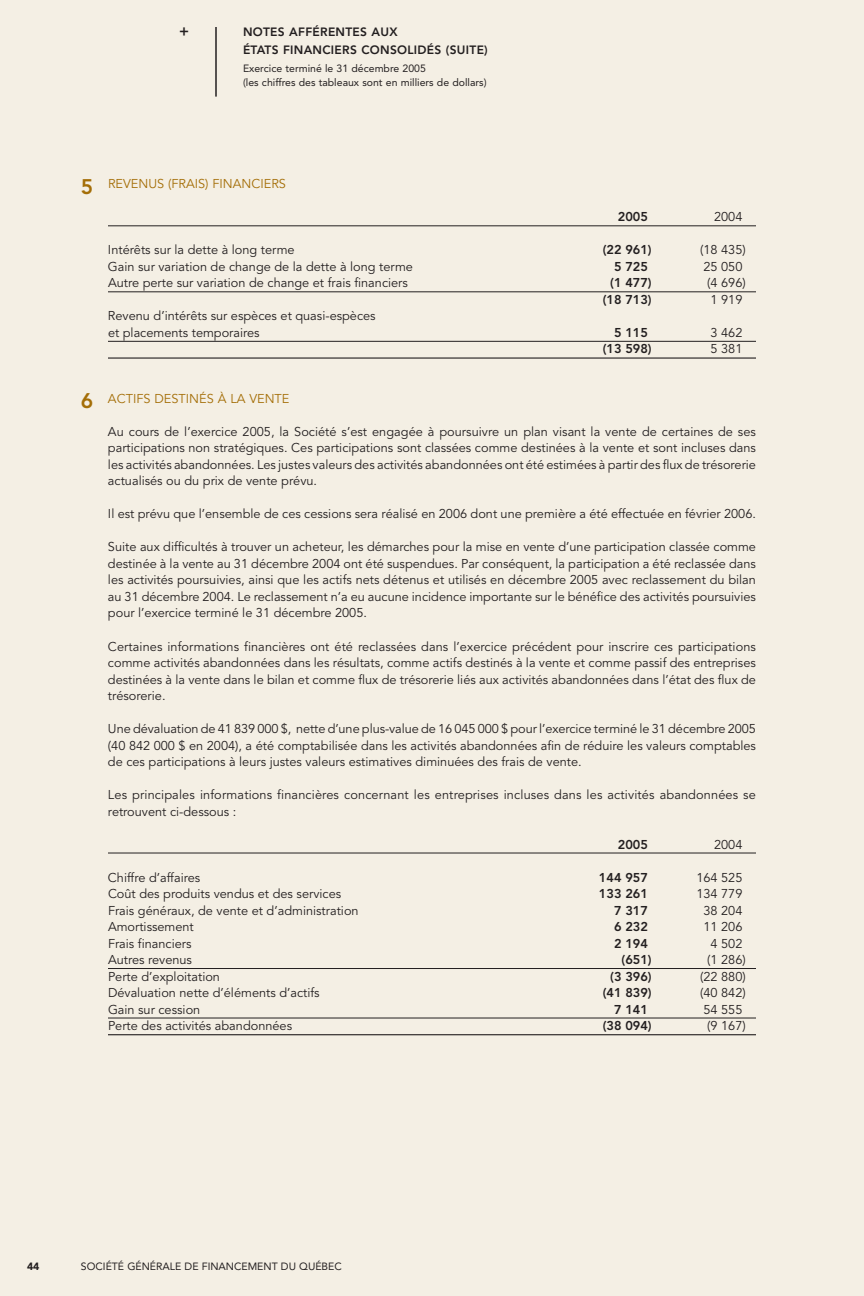
<style>
.page{position:relative;width:864px;height:1296px;background:#f4efe4}
.page>*{position:absolute;margin:0;border:0;box-sizing:border-box;transform-origin:0 0}
.t1{font:800 21px "Avenir";color:#a46e07}
.t2{font:800 15px "Avenir";color:#231f20}
.t3{font:12.75px/16.5px "Avenir";color:#231f20;text-align:justify}
.t4{font:800 12.75px "Avenir";color:#231f20}
.t5{font:12.75px "Avenir";color:#a46e07}
.t6{font:800 12px/18px "Avenir";letter-spacing:.025em;color:#231f20}
.t7{font:10.5px/13.5px "Avenir";color:#231f20}
.t8{font:900 10.5px "Avenir";color:#231f20}
</style>
<div class="page">
<hr style="left:108px;top:226px;width:648px;height:1px;background:#231f20">
<hr style="left:108px;top:292px;width:648px;height:1px;background:#231f20">
<hr style="left:108px;top:341px;width:648px;height:1px;background:#231f20">
<hr style="left:108px;top:357px;width:648px;height:2px;background:#231f20">
<hr style="left:108px;top:853px;width:648px;height:1px;background:#231f20">
<hr style="left:108px;top:968px;width:648px;height:1px;background:#231f20">
<hr style="left:108px;top:1018px;width:648px;height:1px;background:#231f20">
<hr style="left:108px;top:1034px;width:648px;height:1px;background:#231f20">
<hr style="left:215px;top:27px;width:2px;height:70px;background:#231f20">
<p class="t2" style="left:179px;top:25px;width:11px">+</p>
<p class="t6" style="left:243px;top:24px;width:246px">NOTES AFFÉRENTES AUX<br>ÉTATS FINANCIERS CONSOLIDÉS (SUITE)</p>
<p class="t7" style="left:243px;top:63px;width:245px">Exercice terminé le 31 décembre 2005<br>(les chiffres des tableaux sont en milliers de dollars)</p>
<h1 class="t1" style="left:81px;top:178px;width:14px">5</h1>
<h1 class="t1" style="left:81px;top:392px;width:14px">6</h1>
<p class="t5" style="left:108px;top:179px;width:180px">REVENUS (FRAIS) FINANCIERS</p>
<p class="t4" style="left:618px;top:212px;width:32px">2005</p>
<p class="t3" style="left:714px;top:210px;width:30px">2004</p>
<p class="t3" style="left:108px;top:243px;width:188px">Intérêts sur la dette à long terme</p>
<p class="t4" style="left:603px;top:245px;width:51px">(22 961)</p>
<p class="t3" style="left:700px;top:243px;width:47px">(18 435)</p>
<p class="t3" style="left:108px;top:260px;width:306px">Gain sur variation de change de la dette à long terme</p>
<p class="t4" style="left:614px;top:261px;width:35px">5 725</p>
<p class="t3" style="left:704px;top:260px;width:40px">25 050</p>
<p class="t3" style="left:108px;top:276px;width:301px">Autre perte sur variation de change et frais financiers</p>
<p class="t4" style="left:610px;top:278px;width:43px">(1 477)</p>
<p class="t3" style="left:707px;top:276px;width:40px">(4 696)</p>
<p class="t4" style="left:603px;top:294px;width:51px">(18 713)</p>
<p class="t3" style="left:711px;top:293px;width:33px">1 919</p>
<p class="t3" style="left:108px;top:309px;width:269px">Revenu d’intérêts sur espèces et quasi-espèces et placements temporaires</p>
<p class="t4" style="left:614px;top:327px;width:35px">5 115</p>
<p class="t3" style="left:711px;top:326px;width:33px">3 462</p>
<p class="t4" style="left:603px;top:344px;width:51px">(13 598)</p>
<p class="t3" style="left:711px;top:342px;width:33px">5 381</p>
<p class="t5" style="left:108px;top:393px;width:183px">ACTIFS DESTINÉS À LA VENTE</p>
<p class="t3" style="left:108px;top:425px;width:650px">Au cours de l’exercice 2005, la Société s’est engagée à poursuivre un plan visant la vente de certaines de ses participations non stratégiques. Ces participations sont classées comme destinées à la vente et sont incluses dans les activités abandonnées. Les justes valeurs des activités abandonnées ont été estimées à partir des flux de trésorerie actualisés ou du prix de vente prévu.</p>
<p class="t3" style="left:108px;top:507px;width:650px">Il est prévu que l’ensemble de ces cessions sera réalisé en 2006 dont une première a été effectuée en février 2006.</p>
<p class="t3" style="left:108px;top:540px;width:650px">Suite aux difficultés à trouver un acheteur, les démarches pour la mise en vente d’une participation classée comme destinée à la vente au 31 décembre 2004 ont été suspendues. Par conséquent, la participation a été reclassée dans les activités poursuivies, ainsi que les actifs nets détenus et utilisés en décembre 2005 avec reclassement du bilan au 31 décembre 2004. Le reclassement n’a eu aucune incidence importante sur le bénéfice des activités poursuivies pour l’exercice terminé le 31 décembre 2005.</p>
<p class="t3" style="left:108px;top:639px;width:650px">Certaines informations financières ont été reclassées dans l’exercice précédent pour inscrire ces participations comme activités abandonnées dans les résultats, comme actifs destinés à la vente et comme passif des entreprises destinées à la vente dans le bilan et comme flux de trésorerie liés aux activités abandonnées dans l’état des flux de trésorerie.</p>
<p class="t3" style="left:108px;top:722px;width:650px">Une dévaluation de 41 839 000 $, nette d’une plus-value de 16 045 000 $ pour l’exercice terminé le 31 décembre 2005 (40 842 000 $ en 2004), a été comptabilisée dans les activités abandonnées afin de réduire les valeurs comptables de ces participations à leurs justes valeurs estimatives diminuées des frais de vente.</p>
<p class="t3" style="left:108px;top:788px;width:649px">Les principales informations financières concernant les entreprises incluses dans les activités abandonnées se retrouvent ci-dessous :</p>
<p class="t4" style="left:618px;top:839px;width:32px">2005</p>
<p class="t3" style="left:714px;top:837px;width:30px">2004</p>
<p class="t3" style="left:108px;top:870px;width:94px">Chiffre d’affaires</p>
<p class="t4" style="left:599px;top:872px;width:51px">144 957</p>
<p class="t3" style="left:696px;top:870px;width:48px">164 525</p>
<p class="t3" style="left:108px;top:887px;width:235px">Coût des produits vendus et des services</p>
<p class="t4" style="left:599px;top:888px;width:51px">133 261</p>
<p class="t3" style="left:696px;top:887px;width:48px">134 779</p>
<p class="t3" style="left:108px;top:903px;width:252px">Frais généraux, de vente et d’administration</p>
<p class="t4" style="left:614px;top:905px;width:35px">7 317</p>
<p class="t3" style="left:704px;top:903px;width:40px">38 204</p>
<p class="t3" style="left:108px;top:920px;width:87px">Amortissement</p>
<p class="t4" style="left:614px;top:921px;width:35px">6 232</p>
<p class="t3" style="left:704px;top:920px;width:40px">11 206</p>
<p class="t3" style="left:108px;top:936px;width:85px">Frais financiers</p>
<p class="t4" style="left:614px;top:938px;width:35px">2 194</p>
<p class="t3" style="left:711px;top:936px;width:33px">4 502</p>
<p class="t3" style="left:108px;top:953px;width:86px">Autres revenus</p>
<p class="t4" style="left:622px;top:954px;width:32px">(651)</p>
<p class="t3" style="left:707px;top:953px;width:40px">(1 286)</p>
<p class="t3" style="left:108px;top:969px;width:114px">Perte d’exploitation</p>
<p class="t4" style="left:610px;top:971px;width:43px">(3 396)</p>
<p class="t3" style="left:700px;top:969px;width:47px">(22 880)</p>
<p class="t3" style="left:108px;top:986px;width:213px">Dévaluation nette d’éléments d’actifs</p>
<p class="t4" style="left:603px;top:987px;width:51px">(41 839)</p>
<p class="t3" style="left:700px;top:986px;width:47px">(40 842)</p>
<p class="t3" style="left:108px;top:1002px;width:94px">Gain sur cession</p>
<p class="t4" style="left:614px;top:1004px;width:35px">7 141</p>
<p class="t3" style="left:704px;top:1002px;width:40px">54 555</p>
<p class="t3" style="left:108px;top:1019px;width:186px">Perte des activités abandonnées</p>
<p class="t4" style="left:603px;top:1020px;width:51px">(38 094)</p>
<p class="t3" style="left:707px;top:1019px;width:40px">(9 167)</p>
<p class="t8" style="left:27px;top:1262px;width:14px">44</p>
<p class="t7" style="left:81px;top:1261px;width:262px">SOCIÉTÉ GÉNÉRALE DE FINANCEMENT DU QUÉBEC</p>
</div>
